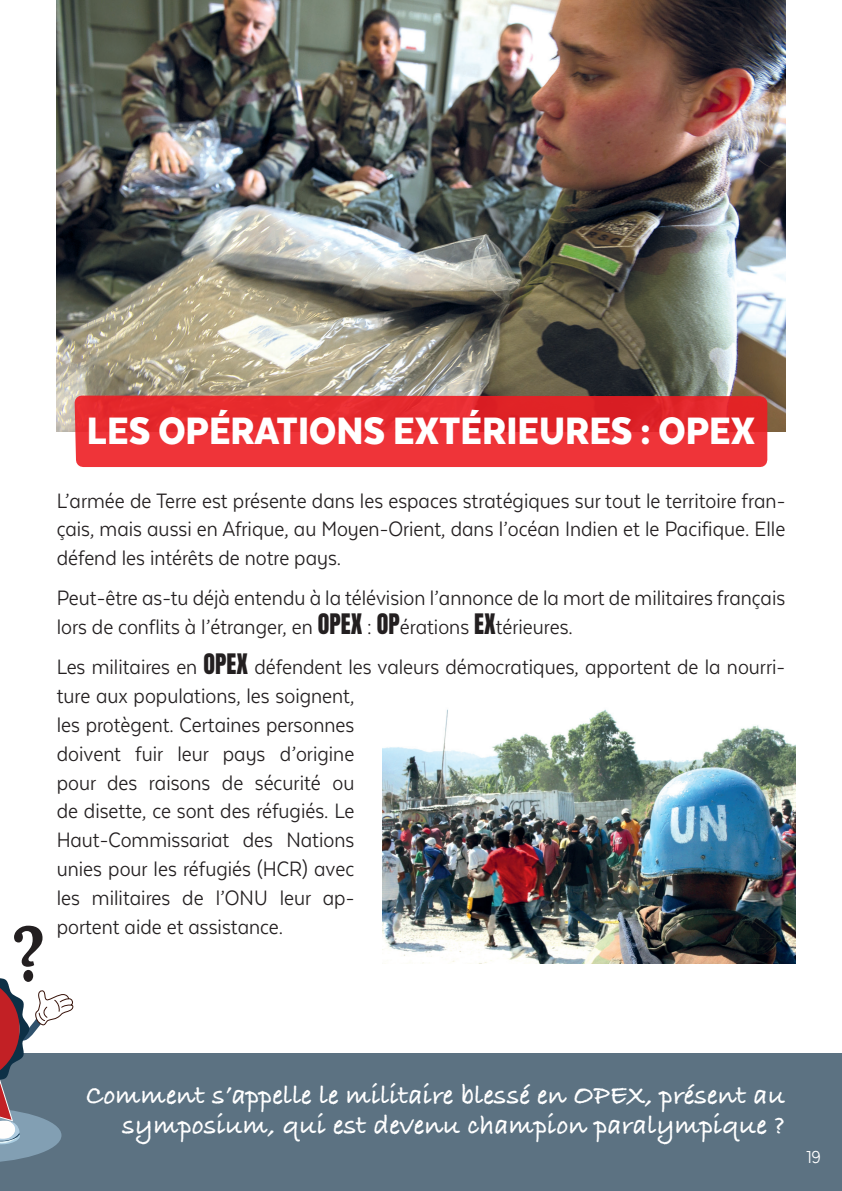
<style>
.page{position:relative;width:842px;height:1191px;background:#fff}
.page>*{position:absolute;margin:0;border:0;box-sizing:border-box;transform-origin:0 0}
.t1{font:900 44px "Texta Narrow Alt";color:#fff}
.t2{font:700 28px/30px "Bradley Hand ITCTT";color:#fff;text-align:right}
.t3{font:24px/28.8px "Texta Narrow Alt";color:#231f20}
.t4{font:20px "Texta Narrow Alt";color:#fff}
.s1{font-family:"Anton"}
</style>
<div class="page">
<div style="left:0;top:1053px;width:842px;height:138px;background:#5c7282"></div>
<svg style="left:0;top:925px;width:74px;height:237px"></svg>
<img style="left:57px;top:0;width:728px;height:431px">
<img style="left:383px;top:709px;width:413px;height:254px">
<svg style="left:73px;top:393px;width:696px;height:74px;background:#e53337"></svg>
<h1 class="t1" style="left:87px;top:408px;width:670px">LES OPÉRATIONS EXTÉRIEURES : OPEX</h1>
<p class="t3" style="left:57px;top:486px;width:730px;text-align:justify">L’armée de Terre est présente dans les espaces stratégiques sur tout le territoire fran&shy;çais, mais aussi en Afrique, au Moyen-Orient, dans l’océan Indien et le Pacifique. Elle défend les intérêts de notre pays.</p>
<p class="t3" style="left:57px;top:583px;width:730px">Peut-être as-tu déjà entendu à la télévision l’annonce de la mort de militaires français lors de conflits à l’étranger, en <span class="s1">OPEX</span> : <span class="s1">OP</span>érations <span class="s1">EX</span>térieures.</p>
<p class="t3" style="left:57px;top:652px;width:730px">Les militaires en <span class="s1">OPEX</span> défendent les valeurs démocratiques, apportent de la nourri&shy;ture aux populations, les soignent,<br>les protègent. Certaines personnes<br>doivent fuir leur pays d’origine<br>pour des raisons de sécurité ou<br>de disette, ce sont des réfugiés. Le<br>Haut-Commissariat des Nations<br>unies pour les réfugiés (HCR) avec<br>les militaires de l’ONU leur ap-<br>portent aide et assistance.</p>
<p class="t2" style="left:86px;top:1079px;width:701px">Comment s’appelle le militaire blessé en OPEX, présent au symposium, qui est devenu champion paralympique ?</p>
<p class="t4" style="left:806px;top:1147px;width:16px">19</p>
</div>
